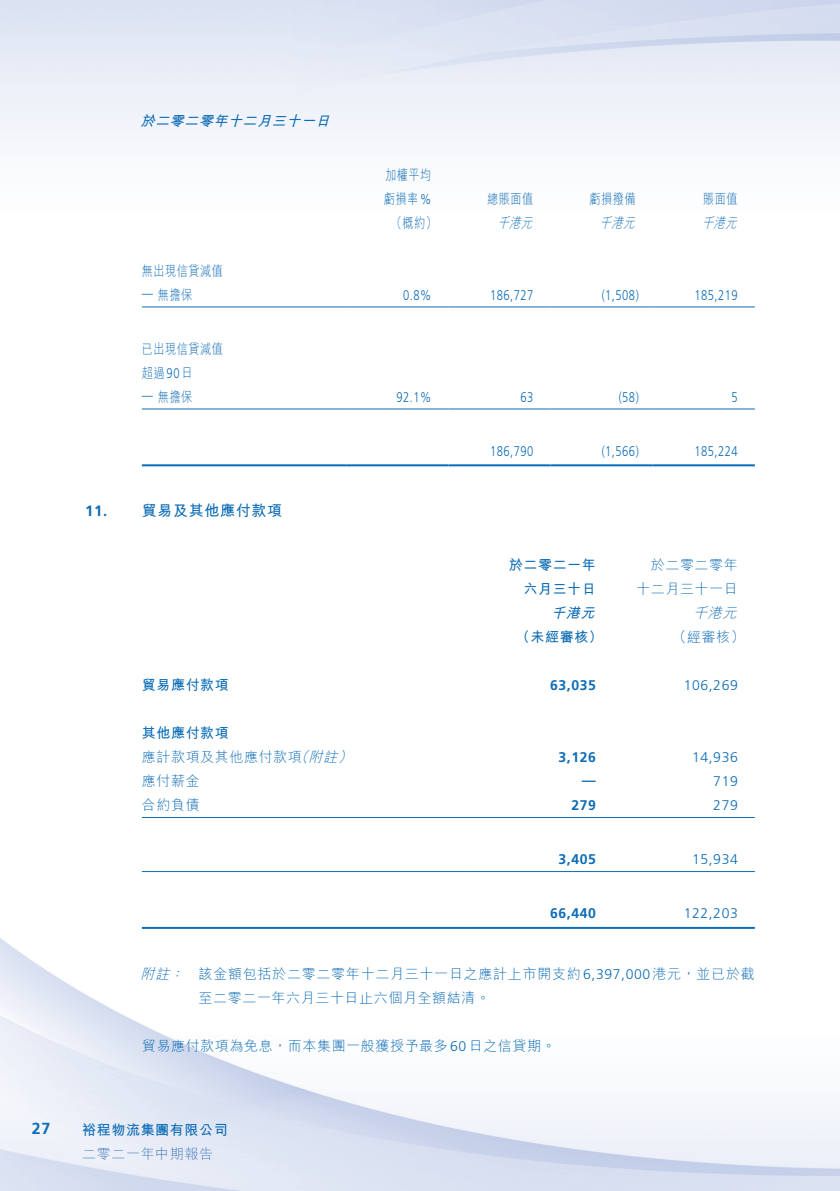
<style>
.page{position:relative;width:840px;height:1191px;background:#fff}
.page>*{position:absolute;margin:0;border:0;box-sizing:border-box;transform-origin:0 0}
.t1{font:700 16px "Frutiger";color:#0d6cb6}
.t2{font:15px "M Hei HK Bold E Ten B5 H";letter-spacing:.04em;color:#0d6cb6}
.t3{font:14px/24px "M Hei HK Light E Ten B5 H";letter-spacing:.04em;color:#0d6cb6;text-align:right}
.t4{font:300 14px "Frutiger";letter-spacing:.04em;color:#0d6cb6;scale:.8 1}
.t5{font:14px/24px "M Hei HK Light E Ten B5 H";letter-spacing:.04em;color:#0d6cb6;scale:.8 1}
.t6{font:14px/24px "M Hei HK Bold E Ten B5 H";letter-spacing:.04em;color:#0d6cb6;text-align:right}
.t7{font:300 14px "Frutiger";letter-spacing:.04em;color:#0d6cb6}
.t8{font:700 14px "Frutiger";letter-spacing:.04em;color:#0d6cb6}
.t9{font:italic 14px "M Hei HK Bold E Ten B5 H";color:#0d6cb6}
.t10{font:14px "M Hei HK Light E Ten B5 H";letter-spacing:.04em;color:#4b7fc1}
.t11{font:italic 14px "M Hei HK Light E Ten B5 H";color:#0d6cb6;scale:.8 1}
.t12{font:italic 14px "M Hei HK Light E Ten B5 H";color:#0d6cb6}
.s1{font-family:"Frutiger";font-weight:300}
.s2{font-family:"Frutiger";font-weight:700}
.s3{font-style:italic}
</style>
<div class="page">
<img style="left:0;top:0;width:839px;height:1191px">
<hr style="left:142px;top:306px;width:204px;height:1px;background:#0d6cb6">
<hr style="left:346px;top:306px;width:102px;height:1px;background:#0d6cb6">
<hr style="left:448px;top:306px;width:102px;height:1px;background:#0d6cb6">
<hr style="left:550px;top:306px;width:102px;height:1px;background:#0d6cb6">
<hr style="left:652px;top:306px;width:102px;height:1px;background:#0d6cb6">
<hr style="left:142px;top:408px;width:204px;height:1px;background:#0d6cb6">
<hr style="left:346px;top:408px;width:102px;height:1px;background:#0d6cb6">
<hr style="left:448px;top:408px;width:102px;height:1px;background:#0d6cb6">
<hr style="left:550px;top:408px;width:102px;height:1px;background:#0d6cb6">
<hr style="left:652px;top:408px;width:102px;height:1px;background:#0d6cb6">
<hr style="left:142px;top:464px;width:204px;height:2px;background:#0d6cb6">
<hr style="left:346px;top:464px;width:102px;height:2px;background:#0d6cb6">
<hr style="left:448px;top:464px;width:102px;height:2px;background:#0d6cb6">
<hr style="left:550px;top:464px;width:102px;height:2px;background:#0d6cb6">
<hr style="left:652px;top:464px;width:102px;height:2px;background:#0d6cb6">
<hr style="left:142px;top:817px;width:329px;height:1px;background:#0d6cb6">
<hr style="left:471px;top:817px;width:141px;height:1px;background:#0d6cb6">
<hr style="left:612px;top:817px;width:142px;height:1px;background:#0d6cb6">
<hr style="left:142px;top:871px;width:329px;height:1px;background:#0d6cb6">
<hr style="left:471px;top:871px;width:141px;height:1px;background:#0d6cb6">
<hr style="left:612px;top:871px;width:142px;height:1px;background:#0d6cb6">
<hr style="left:142px;top:927px;width:329px;height:2px;background:#0d6cb6">
<hr style="left:471px;top:927px;width:141px;height:2px;background:#0d6cb6">
<hr style="left:612px;top:927px;width:142px;height:2px;background:#0d6cb6">
<p class="t9" style="left:140px;top:115px;width:194px">於二零二零年十二月三十一日</p>
<p class="t5" style="left:383px;top:164px;width:61px">加權平均虧損率 <span class="s1">%</span></p>
<p class="t5" style="left:487px;top:188px;width:59px">總賬面值</p>
<p class="t5" style="left:589px;top:188px;width:59px">虧損撥備</p>
<p class="t5" style="left:702px;top:188px;width:45px">賬面值</p>
<p class="t5" style="left:390px;top:212px;width:59px">（概約）</p>
<p class="t11" style="left:497px;top:217px;width:49px">千港元</p>
<p class="t11" style="left:599px;top:217px;width:49px">千港元</p>
<p class="t11" style="left:701px;top:217px;width:49px">千港元</p>
<p class="t5" style="left:142px;top:260px;width:103px">無出現信貸減值</p>
<p class="t5" style="left:142px;top:284px;width:65px"><span class="s1">—</span> 無擔保</p>
<p class="t4" style="left:403px;top:289px;width:37px">0.8%</p>
<p class="t4" style="left:490px;top:289px;width:56px">186,727</p>
<p class="t4" style="left:601px;top:289px;width:48px">(1,508)</p>
<p class="t4" style="left:694px;top:289px;width:56px">185,219</p>
<p class="t5" style="left:142px;top:338px;width:103px">已出現信貸減值超過<span class="s1">90</span>日</p>
<p class="t5" style="left:142px;top:386px;width:65px"><span class="s1">—</span> 無擔保</p>
<p class="t4" style="left:396px;top:391px;width:45px">92.1%</p>
<p class="t4" style="left:520px;top:391px;width:18px">63</p>
<p class="t4" style="left:618px;top:391px;width:27px">(58)</p>
<p class="t4" style="left:731px;top:391px;width:9px">5</p>
<p class="t2" style="left:85px;top:505px;width:198px"><span class="s2">11.</span> 貿易及其他應付款項</p>
<p class="t4" style="left:490px;top:445px;width:56px">186,790</p>
<p class="t4" style="left:601px;top:445px;width:48px">(1,566)</p>
<p class="t4" style="left:694px;top:445px;width:56px">185,224</p>
<p class="t6" style="left:508px;top:555px;width:88px">於二零二一年六月三十日</p>
<p class="t3" style="left:636px;top:555px;width:103px">於二零二零年十二月三十一日</p>
<p class="t9" style="left:551px;top:607px;width:48px">千港元</p>
<p class="t12" style="left:692px;top:607px;width:48px">千港元</p>
<p class="t6" style="left:515px;top:627px;width:88px">（未經審核）</p>
<p class="t3" style="left:672px;top:627px;width:74px">（經審核）</p>
<p class="t6" style="left:142px;top:675px;width:88px">貿易應付款項</p>
<p class="t8" style="left:550px;top:679px;width:47px">63,035</p>
<p class="t7" style="left:683px;top:679px;width:56px">106,269</p>
<p class="t6" style="left:142px;top:723px;width:88px">其他應付款項</p>
<p class="t3" style="left:142px;top:747px;width:215px">應計款項及其他應付款項<span class="s3">（附註）</span></p>
<p class="t8" style="left:558px;top:751px;width:39px">3,126</p>
<p class="t7" style="left:691px;top:751px;width:47px">14,936</p>
<p class="t3" style="left:142px;top:771px;width:59px">應付薪金</p>
<p class="t8" style="left:581px;top:774px;width:15px">—</p>
<p class="t7" style="left:712px;top:775px;width:26px">719</p>
<p class="t3" style="left:142px;top:795px;width:59px">合約負債</p>
<p class="t8" style="left:571px;top:799px;width:26px">279</p>
<p class="t7" style="left:712px;top:799px;width:26px">279</p>
<p class="t8" style="left:558px;top:853px;width:39px">3,405</p>
<p class="t7" style="left:691px;top:853px;width:47px">15,934</p>
<p class="t8" style="left:550px;top:907px;width:47px">66,440</p>
<p class="t7" style="left:683px;top:907px;width:56px">122,203</p>
<p class="t3" style="left:198px;top:963px;width:557px;text-align:left;text-indent:-58px"><span class="s3">附註：</span> 該金額包括於二零二零年十二月三十一日之應計上市開支約 <span class="s1">6,397,000</span> 港元，並已於截至二零二一年六月三十日止六個月全額結清。</p>
<p class="t3" style="left:142px;top:1035px;width:415px">貿易應付款項為免息，而本集團一般獲授予最多 <span class="s1">60</span> 日之信貸期。</p>
<p class="t1" style="left:32px;top:1121px;width:20px">27</p>
<p class="t6" style="left:82px;top:1120px;width:147px">裕程物流集團有限公司</p>
<p class="t10" style="left:82px;top:1148px;width:132px">二零二一年中期報告</p>
</div>
